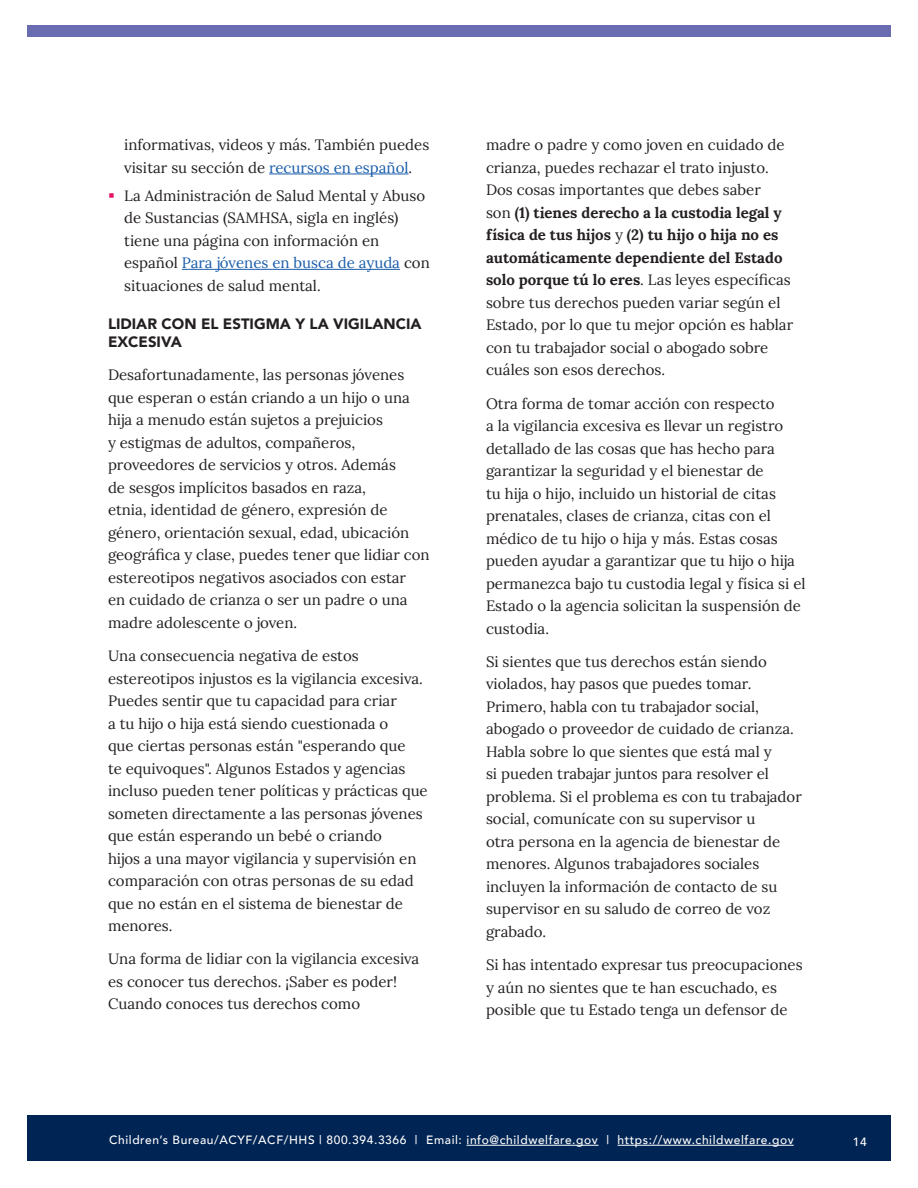
<style>
.page{position:relative;width:918px;height:1188px;background:#fff}
.page>*{position:absolute;margin:0;border:0;box-sizing:border-box;transform-origin:0 0}
.t1{font:15px/22.5px "Lora";color:#231f20}
.t2{font:900 15px/18px "Avenir";color:#231f20}
.t3{font:500 12px "Avenir";letter-spacing:.05em;color:#fff}
.s1{color:#195daa}
.s2{color:#e50f63}
.s3{font-weight:700}
</style>
<div class="page">
<div style="left:27px;top:26px;width:864px;height:12px;background:#6a6cb2"></div>
<hr style="left:269px;top:174px;width:140px;height:1px;background:#195daa">
<hr style="left:182px;top:269px;width:218px;height:1px;background:#195daa">
<div style="left:27px;top:1116px;width:864px;height:45px;background:#002453"></div>
<hr style="left:467px;top:1145px;width:132px;height:1px;background:#fff">
<hr style="left:618px;top:1145px;width:176px;height:1px;background:#fff">
<p class="t1" style="left:124px;top:133px;width:307px">informativas, videos y más. También puedes visitar su sección de <span class="s1">recursos en español</span>.</p>
<p class="t1" style="left:124px;top:183px;width:307px;text-indent:-16px"><span class="s2">•</span> La Administración de Salud Mental y Abuso de Sustancias (SAMHSA, sigla en inglés) tiene una página con información en español <span class="s1">Para jóvenes en busca de ayuda</span> con situaciones de salud mental.</p>
<h3 class="t2" style="left:108px;top:314px;width:315px">LIDIAR CON EL ESTIGMA Y LA VIGILANCIA<br>EXCESIVA</h3>
<p class="t1" style="left:108px;top:363px;width:323px">Desafortunadamente, las personas jóvenes que esperan o están criando a un hijo o una hija a menudo están sujetos a prejuicios<br>y estigmas de adultos, compañeros, proveedores de servicios y otros. Además<br>de sesgos implícitos basados en raza,<br>etnia, identidad de género, expresión de género, orientación sexual, edad, ubicación geográfica y clase, puedes tener que lidiar con estereotipos negativos asociados con estar<br>en cuidado de crianza o ser un padre o una madre adolescente o joven.</p>
<p class="t1" style="left:108px;top:644px;width:321px">Una consecuencia negativa de estos estereotipos injustos es la vigilancia excesiva.<br>Puedes sentir que tu capacidad para criar<br>a tu hijo o hija está siendo cuestionada o<br>que ciertas personas están "esperando que<br>te equivoques". Algunos Estados y agencias incluso pueden tener políticas y prácticas que someten directamente a las personas jóvenes que están esperando un bebé o criando<br>hijos a una mayor vigilancia y supervisión en comparación con otras personas de su edad que no están en el sistema de bienestar de menores.</p>
<p class="t1" style="left:108px;top:947px;width:313px">Una forma de lidiar con la vigilancia excesiva es conocer tus derechos. ¡Saber es poder!<br>Cuando conoces tus derechos como</p>
<p class="t1" style="left:486px;top:133px;width:309px">madre o padre y como joven en cuidado de crianza, puedes rechazar el trato injusto.<br>Dos cosas importantes que debes saber<br>son <span class="s3">(1) tienes derecho a la custodia legal y física de tus hijos</span> y <span class="s3">(2) tu hijo o hija no es automáticamente dependiente del Estado solo porque tú lo eres</span>. Las leyes específicas sobre tus derechos pueden variar según el Estado, por lo que tu mejor opción es hablar con tu trabajador social o abogado sobre cuáles son esos derechos.</p>
<p class="t1" style="left:486px;top:391px;width:321px">Otra forma de tomar acción con respecto<br>a la vigilancia excesiva es llevar un registro detallado de las cosas que has hecho para garantizar la seguridad y el bienestar de<br>tu hija o hijo, incluido un historial de citas prenatales, clases de crianza, citas con el médico de tu hijo o hija y más. Estas cosas pueden ayudar a garantizar que tu hijo o hija permanezca bajo tu custodia legal y física si el Estado o la agencia solicitan la suspensión de custodia.</p>
<p class="t1" style="left:486px;top:649px;width:317px">Si sientes que tus derechos están siendo violados, hay pasos que puedes tomar.<br>Primero, habla con tu trabajador social, abogado o proveedor de cuidado de crianza.<br>Habla sobre lo que sientes que está mal y<br>si pueden trabajar juntos para resolver el problema. Si el problema es con tu trabajador social, comunícate con su supervisor u<br>otra persona en la agencia de bienestar de menores. Algunos trabajadores sociales incluyen la información de contacto de su supervisor en su saludo de correo de voz grabado.</p>
<p class="t1" style="left:486px;top:953px;width:318px">Si has intentado expresar tus preocupaciones y aún no sientes que te han escuchado, es posible que tu Estado tenga un defensor de</p>
<p class="t3" style="left:109px;top:1130px;width:686px">Children’s Bureau/ACYF/ACF/HHS | 800.394.3366 | Email: info@childwelfare.gov | https://www.childwelfare.gov</p>
<p class="t3" style="left:853px;top:1131px;width:15px">14</p>
</div>
